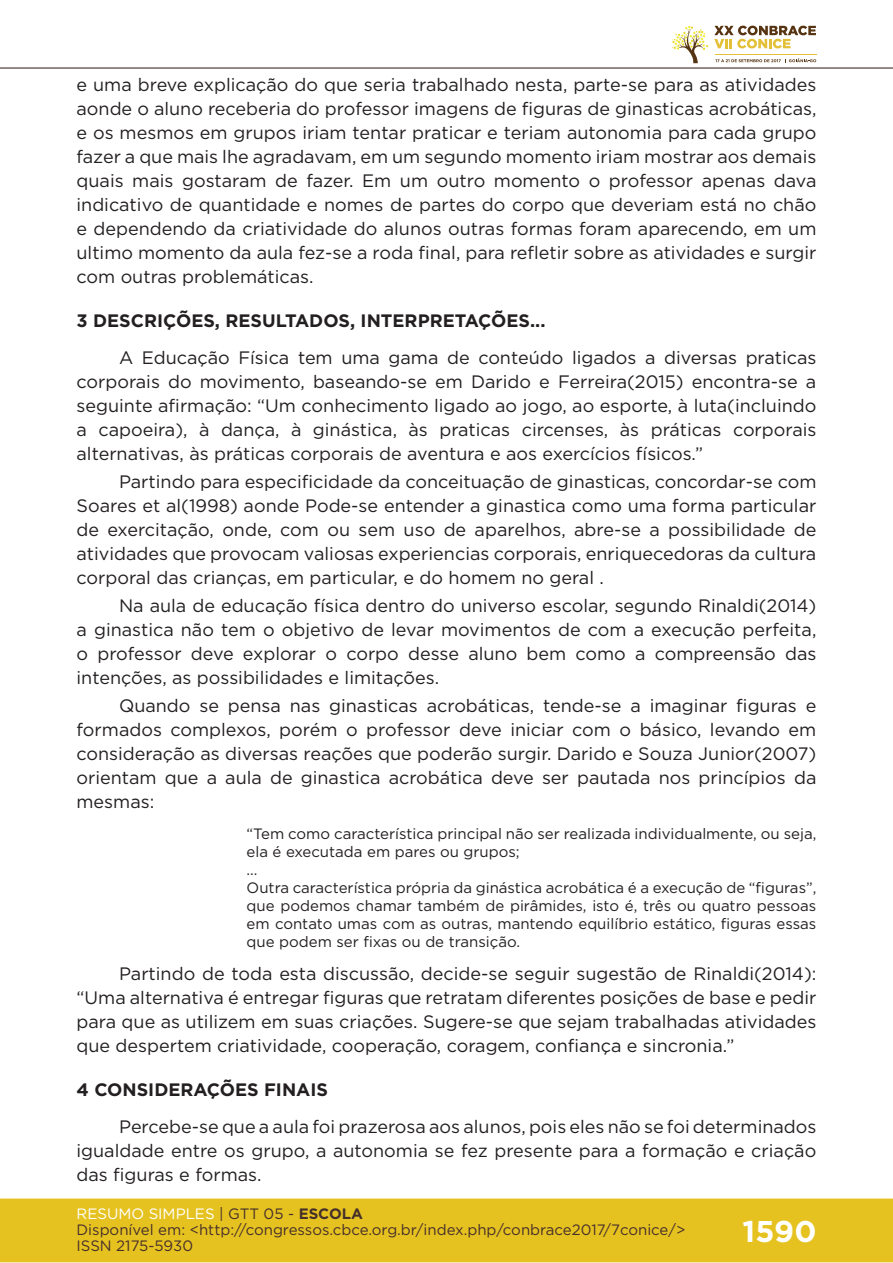
<style>
.page{position:relative;width:893px;height:1263px;background:#fff}
.page>*{position:absolute;margin:0;border:0;box-sizing:border-box;transform-origin:0 0}
.t1{font:700 30px "Gotham";color:#fff}
.t2{font:18px/24px "Gotham";color:#231f20;text-align:justify}
.t3{font:700 18px "Gotham";color:#231f20}
.t4{font:15px/18px "Gotham";color:#231f20}
.t5{font:15px/16px "Gotham";color:#462f2a}
.s1{color:#fff}
.s2{color:#442f2a}
.s3{font-weight:700;color:#442f2a}
</style>
<div class="page">
<div style="left:0;top:1198px;width:893px;height:64px;background:#e6c221;border:2px solid #e6c221"></div>
<hr style="left:0;top:67px;width:893px;height:2px;background:#442f2a">
<svg style="left:672px;top:26px;width:144px;height:37px"></svg>
<p class="t2" style="left:77px;top:72px;width:741px">e uma breve explicação do que seria trabalhado nesta, parte-se para as atividades aonde o aluno receberia do professor imagens de figuras de ginasticas acrobáticas, e os mesmos em grupos iriam tentar praticar e teriam autonomia para cada grupo fazer a que mais lhe agradavam, em um segundo momento iriam mostrar aos demais quais mais gostaram de fazer. Em um outro momento o professor apenas dava indicativo de quantidade e nomes de partes do corpo que deveriam está no chão e dependendo da criatividade do alunos outras formas foram aparecendo, em um ultimo momento da aula fez-se a roda final, para refletir sobre as atividades e surgir com outras problemáticas.</p>
<p class="t3" style="left:77px;top:309px;width:470px">3 DESCRIÇÕES, RESULTADOS, INTERPRETAÇÕES...</p>
<p class="t2" style="left:77px;top:345px;width:741px;text-indent:43px">A Educação Física tem uma gama de conteúdo ligados a diversas praticas corporais do movimento, baseando-se em Darido e Ferreira(2015) encontra-se a seguinte afirmação: “Um conhecimento ligado ao jogo, ao esporte, à luta(incluindo a capoeira), à dança, à ginástica, às praticas circenses, às práticas corporais alternativas, às práticas corporais de aventura e aos exercícios físicos.”</p>
<p class="t2" style="left:77px;top:469px;width:741px;text-indent:43px">Partindo para especificidade da conceituação de ginasticas, concordar-se com Soares et al(1998) aonde Pode-se entender a ginastica como uma forma particular de exercitação, onde, com ou sem uso de aparelhos, abre-se a possibilidade de atividades que provocam valiosas experiencias corporais, enriquecedoras da cultura corporal das crianças, em particular, e do homem no geral .</p>
<p class="t2" style="left:77px;top:593px;width:741px;text-indent:43px">Na aula de educação física dentro do universo escolar, segundo Rinaldi(2014) a ginastica não tem o objetivo de levar movimentos de com a execução perfeita, o professor deve explorar o corpo desse aluno bem como a compreensão das intenções, as possibilidades e limitações.</p>
<p class="t2" style="left:77px;top:694px;width:741px;text-indent:43px">Quando se pensa nas ginasticas acrobáticas, tende-se a imaginar figuras e formados complexos, porém o professor deve iniciar com o básico, levando em consideração as diversas reações que poderão surgir. Darido e Souza Junior(2007) orientam que a aula de ginastica acrobática deve ser pautada nos princípios da mesmas:</p>
<p class="t4" style="left:247px;top:825px;width:571px">“Tem como característica principal não ser realizada individualmente, ou seja, ela é executada em pares ou grupos;<br>...<br>Outra característica própria da ginástica acrobática é a execução de “figuras”, que podemos chamar também de pirâmides, isto é, três ou quatro pessoas em contato umas com as outras, mantendo equilíbrio estático, figuras essas que podem ser fixas ou de transição.</p>
<p class="t2" style="left:77px;top:961px;width:741px;text-indent:43px">Partindo de toda esta discussão, decide-se seguir sugestão de Rinaldi(2014): “Uma alternativa é entregar figuras que retratam diferentes posições de base e pedir para que as utilizem em suas criações. Sugere-se que sejam trabalhadas atividades que despertem criatividade, cooperação, coragem, confiança e sincronia.”</p>
<p class="t3" style="left:77px;top:1077px;width:253px">4 CONSIDERAÇÕES FINAIS</p>
<p class="t2" style="left:77px;top:1114px;width:741px;text-indent:43px">Percebe-se que a aula foi prazerosa aos alunos, pois eles não se foi determinados igualdade entre os grupo, a autonomia se fez presente para a formação e criação das figuras e formas.</p>
<p class="t5" style="left:77px;top:1205px;width:610px"><span class="s1">RESUMO SIMPLES</span> <span class="s2">| GTT 05 -</span> <span class="s3">ESCOLA<br></span>Disponível em: &lt;http://congressos.cbce.org.br/index.php/conbrace2017/7conice/&gt;<br>ISSN 2175-5930</p>
<h1 class="t1" style="left:742px;top:1212px;width:75px">1590</h1>
</div>
